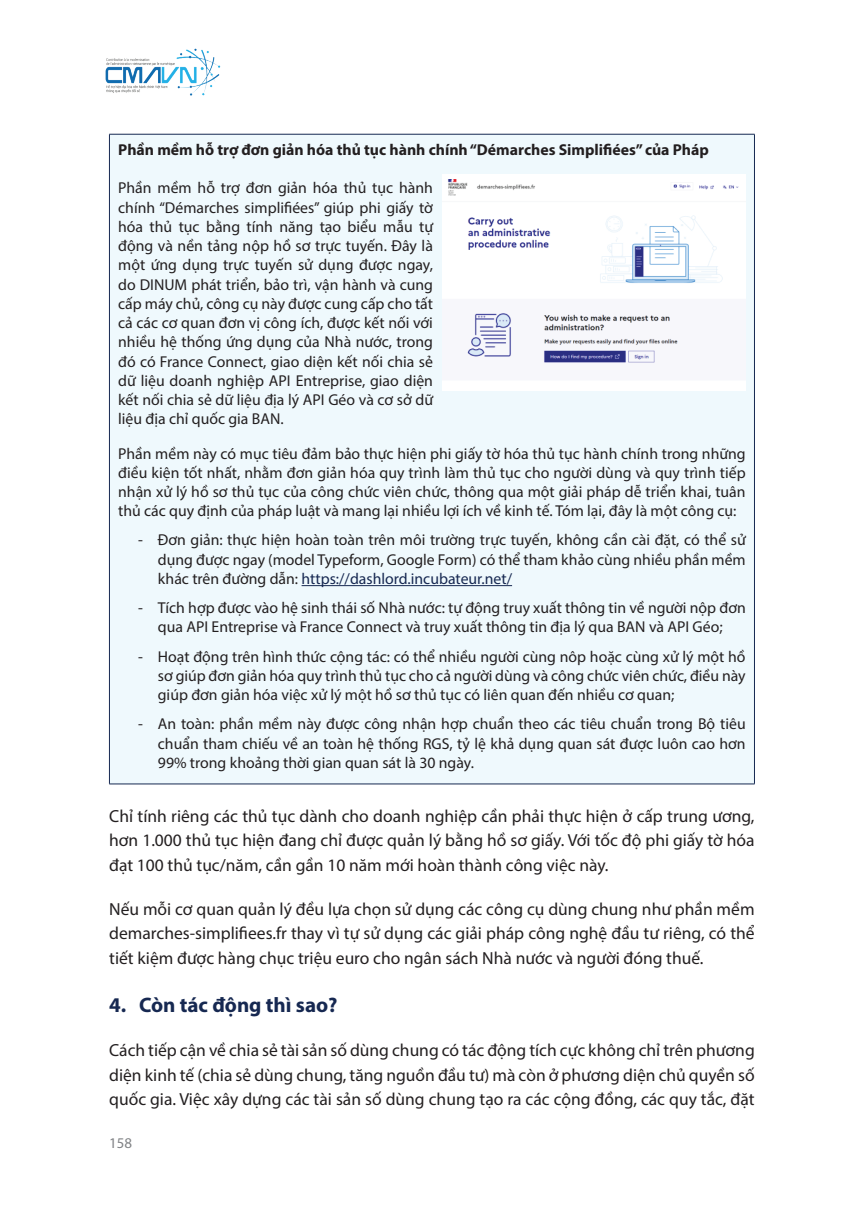
<style>
.page{position:relative;width:854px;height:1211px;background:#fff}
.page>*{position:absolute;margin:0;border:0;box-sizing:border-box;transform-origin:0 0}
.t1{font:700 21px "Myriad Pro";color:#162851}
.t2{font:17.5px/24.5px "Myriad Pro";color:#231f20;text-align:justify}
.t3{font:15.75px/19.2px "Myriad Pro";color:#231f20;text-align:justify}
.t4{font:700 15.75px "Myriad Pro";color:#231f20}
.t5{font:14.88px "Myriad Pro";color:#808285}
.s1{color:#162851}
</style>
<div class="page">
<img style="left:105px;top:48px;width:116px;height:48px">
<div style="left:109px;top:134px;width:645px;height:650px;background:#eff9fd"></div>
<hr style="left:109px;top:134px;width:645px;height:1px;background:#162851">
<hr style="left:109px;top:134px;width:1px;height:649px;background:#162851">
<hr style="left:753px;top:134px;width:1px;height:649px;background:#162851">
<hr style="left:109px;top:783px;width:645px;height:1px;background:#162851">
<hr style="left:301px;top:585px;width:211px;height:1px;background:#162851">
<img style="left:443px;top:174px;width:302px;height:216px">
<p class="t4" style="left:118px;top:139px;width:592px">Phần mềm hỗ trợ đơn giản hóa thủ tục hành chính “Démarches Simplifiées” của Pháp</p>
<p class="t3" style="left:118px;top:178px;width:316px">Phần mềm hỗ trợ đơn giản hóa thủ tục hành chính “Démarches simplifiées” giúp phi giấy tờ hóa thủ tục bằng tính năng tạo biểu mẫu tự động và nền tảng nộp hồ sơ trực tuyến. Đây là một ứng dụng trực tuyến sử dụng được ngay, do DINUM phát triển, bảo trì, vận hành và cung cấp máy chủ, công cụ này được cung cấp cho tất cả các cơ quan đơn vị công ích, được kết nối với nhiều hệ thống ứng dụng của Nhà nước, trong đó có France Connect, giao diện kết nối chia sẻ dữ liệu doanh nghiệp API Entreprise, giao diện kết nối chia sẻ dữ liệu địa lý API Géo và cơ sở dữ liệu địa chỉ quốc gia BAN.</p>
<p class="t3" style="left:118px;top:443px;width:628px">Phần mềm này có mục tiêu đảm bảo thực hiện phi giấy tờ hóa thủ tục hành chính trong những điều kiện tốt nhất, nhằm đơn giản hóa quy trình làm thủ tục cho người dùng và quy trình tiếp nhận xử lý hồ sơ thủ tục của công chức viên chức, thông qua một giải pháp dễ triển khai, tuân thủ các quy định của pháp luật và mang lại nhiều lợi ích về kinh tế. Tóm lại, đây là một công cụ:</p>
<p class="t3" style="left:158px;top:530px;width:589px;text-indent:-20px">- Đơn giản: thực hiện hoàn toàn trên môi trường trực tuyến, không cần cài đặt, có thể sử dụng được ngay (model Typeform, Google Form) có thể tham khảo cùng nhiều phần mềm khác trên đường dẫn: <span class="s1">https://dashlord.incubateur.net/</span></p>
<p class="t3" style="left:138px;top:598px;width:609px;text-align:center">- Tích hợp được vào hệ sinh thái số Nhà nước: tự động truy xuất thông tin về người nộp đơn qua API Entreprise và France Connect và truy xuất thông tin địa lý qua BAN và API Géo;</p>
<p class="t3" style="left:158px;top:646px;width:589px;text-indent:-20px">- Hoạt động trên hình thức cộng tác: có thể nhiều người cùng nôp hoặc cùng xử lý một hồ sơ giúp đơn giản hóa quy trình thủ tục cho cả người dùng và công chức viên chức, điều này giúp đơn giản hóa việc xử lý một hồ sơ thủ tục có liên quan đến nhiều cơ quan;</p>
<p class="t3" style="left:158px;top:714px;width:589px;text-indent:-20px">- An toàn: phần mềm này được công nhận hợp chuẩn theo các tiêu chuẩn trong Bộ tiêu chuẩn tham chiếu về an toàn hệ thống RGS, tỷ lệ khả dụng quan sát được luôn cao hơn 99% trong khoảng thời gian quan sát là 30 ngày.</p>
<p class="t2" style="left:109px;top:803px;width:646px">Chỉ tính riêng các thủ tục dành cho doanh nghiệp cần phải thực hiện ở cấp trung ương, hơn 1.000 thủ tục hiện đang chỉ được quản lý bằng hồ sơ giấy. Với tốc độ phi giấy tờ hóa đạt 100 thủ tục/năm, cần gần 10 năm mới hoàn thành công việc này.</p>
<p class="t2" style="left:109px;top:896px;width:646px">Nếu mỗi cơ quan quản lý đều lựa chọn sử dụng các công cụ dùng chung như phần mềm demarches-simplifiees.fr thay vì tự sử dụng các giải pháp công nghệ đầu tư riêng, có thể tiết kiệm được hàng chục triệu euro cho ngân sách Nhà nước và người đóng thuế.</p>
<h1 class="t1" style="left:109px;top:991px;width:230px">4. Còn tác động thì sao?</h1>
<p class="t2" style="left:109px;top:1037px;width:646px">Cách tiếp cận về chia sẻ tài sản số dùng chung có tác động tích cực không chỉ trên phương diện kinh tế (chia sẻ dùng chung, tăng nguồn đầu tư) mà còn ở phương diện chủ quyền số quốc gia. Việc xây dựng các tài sản số dùng chung tạo ra các cộng đồng, các quy tắc, đặt</p>
<p class="t5" style="left:109px;top:1133px;width:24px">158</p>
</div>
